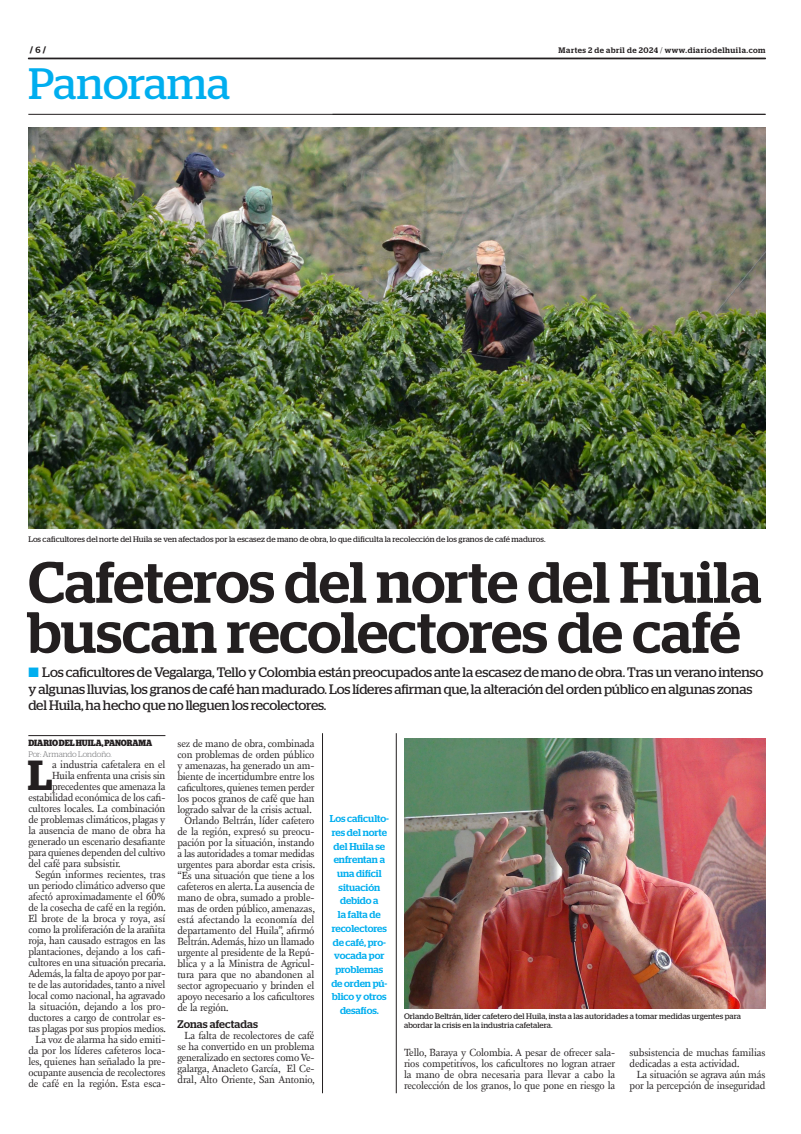
<style>
.page{position:relative;width:801px;height:1134px;background:#fff}
.page>*{position:absolute;margin:0;border:0;box-sizing:border-box;transform-origin:0 0}
.TITULO{font:500 58.1px/50.1px "Stag";letter-spacing:-.005em;color:#231f20}
.t1{font:43.9px "Stag";letter-spacing:-.005em;color:#00aeef}
.TEXTO_UNO{font:600 42px "Stag";color:#231f20}
.SUMARIO{font:13.7px/16.5px "Stag";letter-spacing:-.015em;color:#231f20}
.INTERTITULO{font:500 11px "Stag";letter-spacing:.01em;color:#231f20}
.TEXTO{font:10.6px/11px "New Fournier BP";letter-spacing:-.01em;color:#231f20;text-align:justify}
.TEXTO_UNO-2{font:10.6px "New Fournier BP";letter-spacing:-.02em;color:#231f20}
.DESTACADO_AZUL{font:500 10px/13.7px "Stag";letter-spacing:-.005em;color:#00aeef;text-align:center}
.CREDITO_1{font:700 9px "Stag";color:#231f20;scale:.9 1}
.CREDITO_1-2{font:700 9px "Stag";color:#231f20}
.PIE_DE_FOTO{font:8px/9px "Stag";letter-spacing:.01em;color:#231f20}
.t2{font:500 8px "Stag";letter-spacing:.065em;color:#231f20}
.CREDITO_2{font:300 8px "Stag";letter-spacing:-.005em;color:#6c6d70}
.s1{font-weight:500}
.s2{font-weight:300}
.s3{color:#00aeef}
</style>
<div class="page">
<svg style="left:28px;top:58px;width:737px;height:1px"></svg>
<hr style="left:28px;top:114px;width:737px;height:1px;background:#231f20">
<img style="left:28px;top:128px;width:737px;height:400px">
<img style="left:404px;top:738px;width:361px;height:271px">
<hr style="left:28px;top:735px;width:137px;height:1px;background:#231f20">
<hr style="left:322px;top:733px;width:1px;height:360px;background:#231f20">
<hr style="left:396px;top:733px;width:1px;height:360px;background:#231f20">
<p class="CREDITO_1-2" style="left:30px;top:45px;width:18px">/ <span class="s1">6</span> /</p>
<p class="t2" style="left:559px;top:45px;width:208px">Martes 2 de abril de 2024 <span class="s2">/</span> www.diariodelhuila.com</p>
<p class="t1" style="left:28px;top:58px;width:203px">Panorama</p>
<p class="PIE_DE_FOTO" style="left:28px;top:534px;width:518px">Los caficultores del norte del Huila se ven afectados por la escasez de mano de obra, lo que dificulta la recolección de los granos de café maduros.</p>
<p class="TITULO" style="left:28px;top:557px;width:735px">Cafeteros del norte del Huila buscan recolectores de café</p>
<p class="SUMARIO" style="left:28px;top:664px;width:736px"><span class="s3">■</span> Los caficultores de Vegalarga, Tello y Colombia están preocupados ante la escasez de mano de obra. Tras un verano intenso y algunas lluvias, los granos de café han madurado. Los líderes afirman que, la alteración del orden público en algunas zonas del Huila, ha hecho que no lleguen los recolectores.</p>
<p class="CREDITO_1" style="left:28px;top:737px;width:139px">DIARIO DEL HUILA, PANORAMA</p>
<p class="CREDITO_2" style="left:28px;top:749px;width:85px">Por: Armando Londoño.</p>
<p class="TEXTO_UNO" style="left:28px;top:750px;width:26px">L</p>
<p class="TEXTO_UNO-2" style="left:52px;top:757px;width:115px">a industria cafetalera en el</p>
<p class="TEXTO" style="left:177px;top:737px;width:139px">sez de mano de obra, combinada con problemas de orden público y amenazas, ha generado un am&shy;biente de incertidumbre entre los caficultores, quienes temen perder los pocos granos de café que han logrado salvar de la crisis actual.</p>
<p class="TEXTO" style="left:177px;top:814px;width:139px;text-indent:7px">Orlando Beltrán, líder cafetero de la región, expresó su preocu&shy;pación por la situación, instando a las autoridades a tomar medidas urgentes para abordar esta crisis. “Es una situación que tiene a los cafeteros en alerta. La ausencia de mano de obra, sumado a proble&shy;mas de orden público, amenazas, está afectando la economía del departamento del Huila”, afirmó Beltrán. Además, hizo un llamado urgente al presidente de la Repú&shy;blica y a la Ministra de Agricul&shy;tura para que no abandonen al sector agropecuario y brinden el apoyo necesario a los caficultores de la región.</p>
<p class="INTERTITULO" style="left:177px;top:1018px;width:82px">Zonas afectadas</p>
<p class="TEXTO" style="left:177px;top:1030px;width:139px;text-indent:7px">La falta de recolectores de café se ha convertido en un problema generalizado en sectores como Ve&shy;galarga, Anacleto García, El Ce&shy;dral, Alto Oriente, San Antonio,</p>
<p class="TEXTO_UNO-2" style="left:52px;top:768px;width:115px">Huila enfrenta una crisis sin</p>
<p class="TEXTO_UNO-2" style="left:52px;top:779px;width:115px">precedentes que amenaza la</p>
<p class="TEXTO_UNO-2" style="left:28px;top:790px;width:139px">estabilidad económica de los cafi-</p>
<p class="TEXTO_UNO-2" style="left:28px;top:801px;width:139px">cultores locales. La combinación</p>
<p class="TEXTO_UNO-2" style="left:28px;top:812px;width:139px">de problemas climáticos, plagas y</p>
<p class="TEXTO_UNO-2" style="left:28px;top:823px;width:139px">la ausencia de mano de obra ha</p>
<p class="TEXTO_UNO-2" style="left:28px;top:834px;width:139px">generado un escenario desafiante</p>
<p class="TEXTO_UNO-2" style="left:28px;top:845px;width:139px">para quienes dependen del cultivo</p>
<p class="TEXTO_UNO-2" style="left:28px;top:856px;width:94px">del café para subsistir.</p>
<p class="TEXTO" style="left:28px;top:869px;width:139px;text-indent:7px">Según informes recientes, tras un periodo climático adverso que afectó aproximadamente el 60% de la cosecha de café en la región.<br>El brote de la broca y roya, así como la proliferación de la arañita roja, han causado estragos en las plantaciones, dejando a los cafi&shy;cultores en una situación precaria.<br>Además, la falta de apoyo por par&shy;te de las autoridades, tanto a nivel local como nacional, ha agravado la situación, dejando a los pro&shy;ductores a cargo de controlar es&shy;tas plagas por sus propios medios.</p>
<p class="TEXTO" style="left:28px;top:1034px;width:139px;text-indent:7px">La voz de alarma ha sido emiti&shy;da por los líderes cafeteros loca&shy;les, quienes han señalado la pre&shy;ocupante ausencia de recolectores de café en la región. Esta esca-</p>
<p class="DESTACADO_AZUL" style="left:330px;top:812px;width:61px">Los caficulto&shy;res del norte del Huila se enfrentan a una difícil situación debido a<br>la falta de recolectores de café, pro&shy;vocada por problemas de orden pú&shy;blico y otros desafíos.</p>
<p class="PIE_DE_FOTO" style="left:404px;top:1011px;width:338px">Orlando Beltrán, líder cafetero del Huila, insta a las autoridades a tomar medidas urgentes para abordar la crisis en la industria cafetalera.</p>
<p class="TEXTO" style="left:404px;top:1047px;width:213px">Tello, Baraya y Colombia. A pesar de ofrecer sala&shy;rios competitivos, los caficultores no logran atraer la mano de obra necesaria para llevar a cabo la recolección de los granos, lo que pone en riesgo la</p>
<p class="TEXTO" style="left:629px;top:1047px;width:137px">subsistencia de muchas familias dedicadas a esta actividad.</p>
<p class="TEXTO" style="left:629px;top:1069px;width:137px;text-align:right">La situación se agrava aún más por la percepción de inseguridad</p>
</div>
